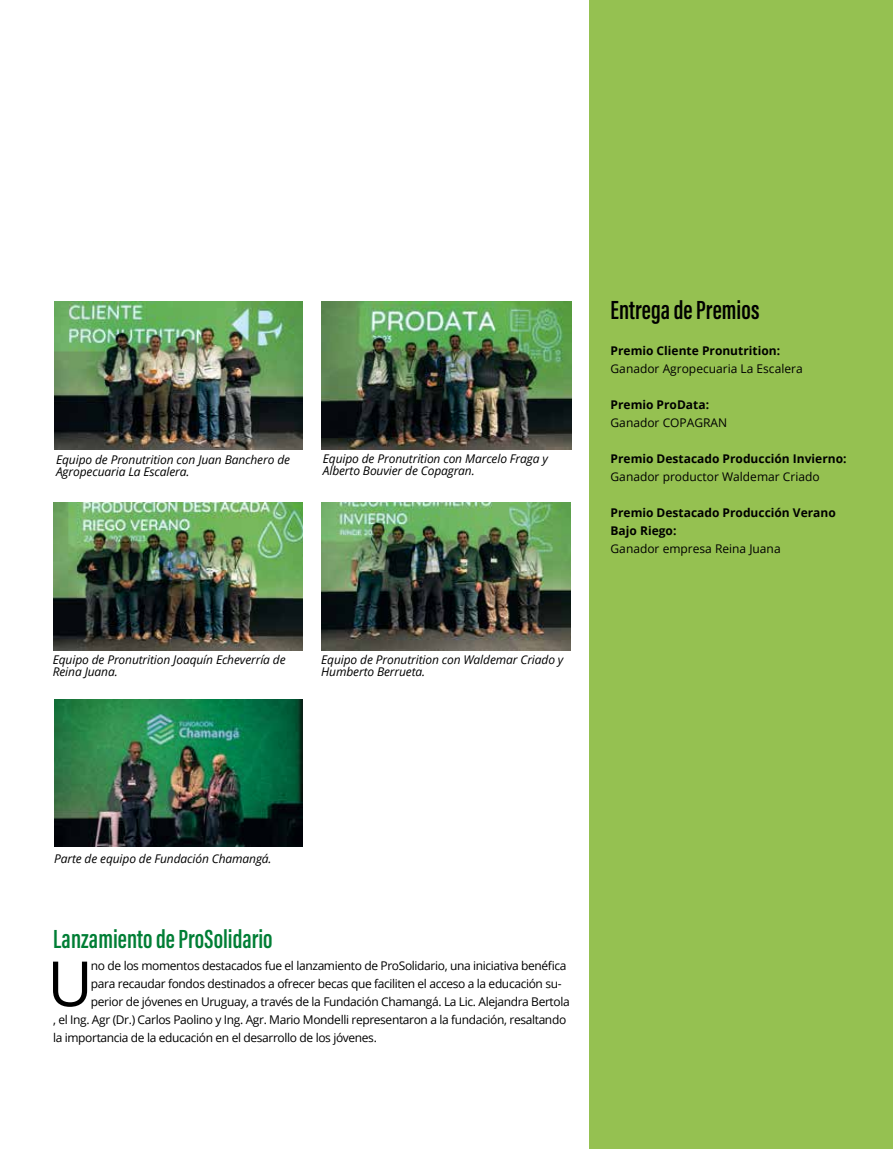
<style>
.page{position:relative;width:893px;height:1149px;background:#fff}
.page>*{position:absolute;margin:0;border:0;box-sizing:border-box;transform-origin:0 0}
.t1{font:62.4px "Open Sans";color:#000}
.t2{font:27px "Acumin Variable Concept";color:#007e35}
.t3{font:27px "Acumin Variable Concept";color:#000}
.t4{font:12px "Open Sans";letter-spacing:-.03em;color:#000}
.t5{font:italic 12px/12px "Open Sans";letter-spacing:-.01em;color:#000}
.t6{font:700 12px/18px "Open Sans";color:#000}
.t7{font:12px "Open Sans";color:#000}
</style>
<div class="page">
<div style="left:589px;top:0;width:304px;height:1148px;background:#95c151"></div>
<img style="left:54px;top:699px;width:249px;height:147px">
<img style="left:54px;top:301px;width:249px;height:148px">
<img style="left:321px;top:502px;width:250px;height:148px">
<img style="left:53px;top:502px;width:250px;height:148px">
<img style="left:322px;top:301px;width:249px;height:148px">
<p class="t5" style="left:56px;top:453px;width:235px">Equipo de Pronutrition con Juan Banchero de<br>Agropecuaria La Escalera.</p>
<p class="t5" style="left:323px;top:452px;width:226px">Equipo de Pronutrition con Marcelo Fraga y<br>Alberto Bouvier de Copagran.</p>
<p class="t5" style="left:53px;top:653px;width:234px">Equipo de Pronutrition Joaquín Echeverría de<br>Reina Juana.</p>
<p class="t5" style="left:321px;top:653px;width:244px">Equipo de Pronutrition con Waldemar Criado y<br>Humberto Berrueta.</p>
<h2 class="t3" style="left:611px;top:291px;width:150px">Entrega de Premios</h2>
<p class="t6" style="left:611px;top:341px;width:171px">Premio Cliente Pronutrition:</p>
<p class="t7" style="left:611px;top:360px;width:194px">Ganador Agropecuaria La Escalera</p>
<p class="t6" style="left:611px;top:395px;width:100px">Premio ProData:</p>
<p class="t7" style="left:611px;top:414px;width:118px">Ganador COPAGRAN</p>
<p class="t6" style="left:611px;top:449px;width:237px">Premio Destacado Producción Invierno:</p>
<p class="t7" style="left:611px;top:468px;width:211px">Ganador productor Waldemar Criado</p>
<p class="t6" style="left:611px;top:503px;width:227px">Premio Destacado Producción Verano<br>Bajo Riego:</p>
<p class="t7" style="left:611px;top:540px;width:172px">Ganador empresa Reina Juana</p>
<p class="t5" style="left:54px;top:852px;width:219px">Parte de equipo de Fundación Chamangá.</p>
<h2 class="t2" style="left:53px;top:919px;width:221px">Lanzamiento de ProSolidario</h2>
<h1 class="t1" style="left:47px;top:940px;width:47px">U</h1>
<p class="t4" style="left:91px;top:957px;width:477px">no de los momentos destacados fue el lanzamiento de ProSolidario, una iniciativa benéfica</p>
<p class="t4" style="left:91px;top:975px;width:472px">para recaudar fondos destinados a ofrecer becas que faciliten el acceso a la educación su-</p>
<p class="t4" style="left:91px;top:993px;width:480px">perior de jóvenes en Uruguay, a través de la Fundación Chamangá. La Lic. Alejandra Bertola</p>
<p class="t4" style="left:53px;top:1011px;width:515px">, el Ing. Agr (Dr.) Carlos Paolino y Ing. Agr. Mario Mondelli representaron a la fundación, resaltando</p>
<p class="t4" style="left:53px;top:1029px;width:325px">la importancia de la educación en el desarrollo de los jóvenes.</p>
</div>
